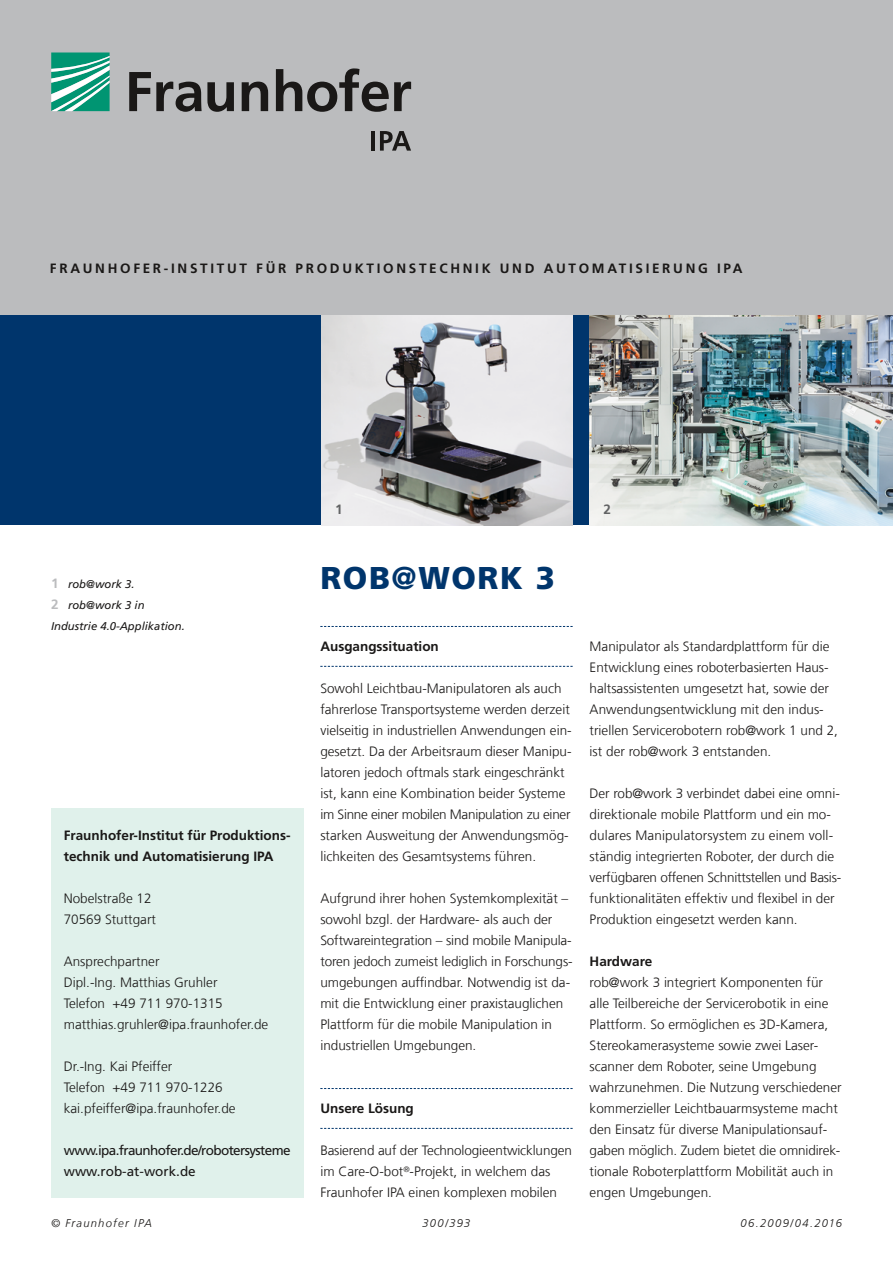
<style>
.page{position:relative;width:893px;height:1263px;background:#fff}
.page>*{position:absolute;margin:0;border:0;box-sizing:border-box;transform-origin:0 0}
.t1{font:900 31.5px "Frutiger LT Com";letter-spacing:.05em;color:#00356c}
.t2{font:300 13.5px/21px "Frutiger LT Com";color:#1a1817}
.t3{font:700 13.5px/21px "Frutiger LT Com";color:#1a1817}
.t4{font:700 13.5px "Frutiger LT Com";letter-spacing:.2em;color:#1a1817}
.t5{font:13.5px/21px "Frutiger LT Com";letter-spacing:-.045em;color:#1a1817}
.t6{font:700 13.5px "Frutiger LT Com";color:#626364}
.t7{font:italic 11.25px/21px "Frutiger LT Com";color:#1a1817}
.t8{font:italic 300 11.25px "Frutiger LT Com";letter-spacing:.11em;color:#1a1817}
.s1{font-weight:700;font-style:normal;font-size:13.5px;color:#bbbcbe}
</style>
<div class="page">
<div style="left:0;top:315px;width:893px;height:210px;background:#00356c"></div>
<img style="left:321px;top:315px;width:252px;height:210px">
<img style="left:590px;top:315px;width:303px;height:210px">
<svg style="left:320px;top:626px;width:253px;height:1px"></svg>
<svg style="left:320px;top:666px;width:253px;height:1px"></svg>
<svg style="left:320px;top:1088px;width:253px;height:1px"></svg>
<svg style="left:320px;top:1128px;width:253px;height:1px"></svg>
<div style="left:51px;top:808px;width:252px;height:389px;background:#e0f1eb"></div>
<div style="left:0;top:0;width:893px;height:315px;background:#bbbcbe"></div>
<svg style="left:51px;top:53px;width:59px;height:58px;background:#4cb39b"></svg>
<svg style="left:129px;top:68px;width:282px;height:44px"></svg>
<hr style="left:371px;top:131px;width:4px;height:20px;background:#1a1817">
<svg style="left:380px;top:131px;width:31px;height:20px"></svg>
<p class="t4" style="left:50px;top:260px;width:694px">FRAUNHOFER-INSTITUT FÜR PRODUKTIONSTECHNIK UND AUTOMATISIERUNG IPA</p>
<p class="t7" style="left:51px;top:574px;width:135px"><span class="s1">1</span> rob@work 3.<br><span class="s1">2</span> rob@work 3 in<br>Industrie 4.0-Applikation.</p>
<p class="t3" style="left:64px;top:825px;width:228px">Fraunhofer-Institut für Produktions&shy;technik und Automatisierung IPA</p>
<p class="t2" style="left:64px;top:888px;width:94px">Nobelstraße 12<br>70569 Stuttgart</p>
<p class="t2" style="left:64px;top:951px;width:206px">Ansprechpartner<br>Dipl.-Ing. Matthias Gruhler<br>Telefon +49 711 970-1315 matthias.gruhler@ipa.fraunhofer.de</p>
<p class="t2" style="left:64px;top:1056px;width:173px">Dr.-Ing. Kai Pfeiffer<br>Telefon +49 711 970-1226 kai.pfeiffer@ipa.fraunhofer.de</p>
<p class="t5" style="left:64px;top:1140px;width:228px">www.ipa.fraunhofer.de/robotersysteme www.rob-at-work.de</p>
<p class="t6" style="left:335px;top:501px;width:9px">1</p>
<p class="t6" style="left:603px;top:501px;width:9px">2</p>
<h1 class="t1" style="left:320px;top:559px;width:236px">ROB@WORK 3</h1>
<p class="t3" style="left:320px;top:636px;width:120px">Ausgangssituation</p>
<p class="t2" style="left:320px;top:678px;width:253px">Sowohl Leichtbau-Manipulatoren als auch fahrerlose Transportsysteme werden derzeit vielseitig in industriellen Anwendungen ein-- gesetzt. Da der Arbeitsraum dieser Manipu&shy;latoren jedoch oftmals stark eingeschränkt ist, kann eine Kombination beider Systeme im Sinne einer mobilen Manipulation zu einer starken Ausweitung der Anwendungsmög&shy;lichkeiten des Gesamtsystems führen.</p>
<p class="t2" style="left:320px;top:888px;width:253px">Aufgrund ihrer hohen Systemkomplexität – sowohl bzgl. der Hardware- als auch der Softwareintegration – sind mobile Manipula&shy;toren jedoch zumeist lediglich in Forschungs&shy;umgebungen auffindbar. Notwendig ist da&shy;mit die Entwicklung einer praxistauglichen Plattform für die mobile Manipulation in industriellen Umgebungen.</p>
<p class="t3" style="left:320px;top:1098px;width:95px">Unsere Lösung</p>
<p class="t2" style="left:320px;top:1140px;width:253px">Basierend auf der Technologieentwicklungen im Care-O-bot<sup>®</sup>-Projekt, in welchem das<br>Fraunhofer IPA einen komplexen mobilen</p>
<p class="t2" style="left:590px;top:636px;width:250px">Manipulator als Standardplattform für die Entwicklung eines roboterbasierten Haus&shy;haltsassistenten umgesetzt hat, sowie der Anwendungsentwicklung mit den indus&shy;triellen Servicerobotern rob@work 1 und 2, ist der rob@work 3 entstanden.</p>
<p class="t2" style="left:590px;top:783px;width:252px">Der rob@work 3 verbindet dabei eine omni&shy;direktionale mobile Plattform und ein mo-- dulares Manipulatorsystem zu einem voll&shy;ständig integrierten Roboter, der durch die verfügbaren offenen Schnittstellen und Basis&shy;funktionalitäten effektiv und flexibel in der Produktion eingesetzt werden kann.</p>
<p class="t3" style="left:590px;top:951px;width:64px">Hardware</p>
<p class="t2" style="left:590px;top:972px;width:254px">rob@work 3 integriert Komponenten für alle Teilbereiche der Servicerobotik in eine Plattform. So ermöglichen es 3D-Kamera, Stereokamerasysteme sowie zwei Laser&shy;scanner dem Roboter, seine Umgebung wahrzunehmen. Die Nutzung verschiedener kommerzieller Leichtbauarmsysteme macht den Einsatz für diverse Manipulationsauf&shy;gaben möglich. Zudem bietet die omnidirek&shy;tionale Roboterplattform Mobilität auch in engen Umgebungen.</p>
<p class="t8" style="left:51px;top:1216px;width:103px">© Fraunhofer IPA</p>
<p class="t8" style="left:422px;top:1216px;width:50px">300/393</p>
<p class="t8" style="left:740px;top:1216px;width:103px">06.2009/04.2016</p>
</div>
